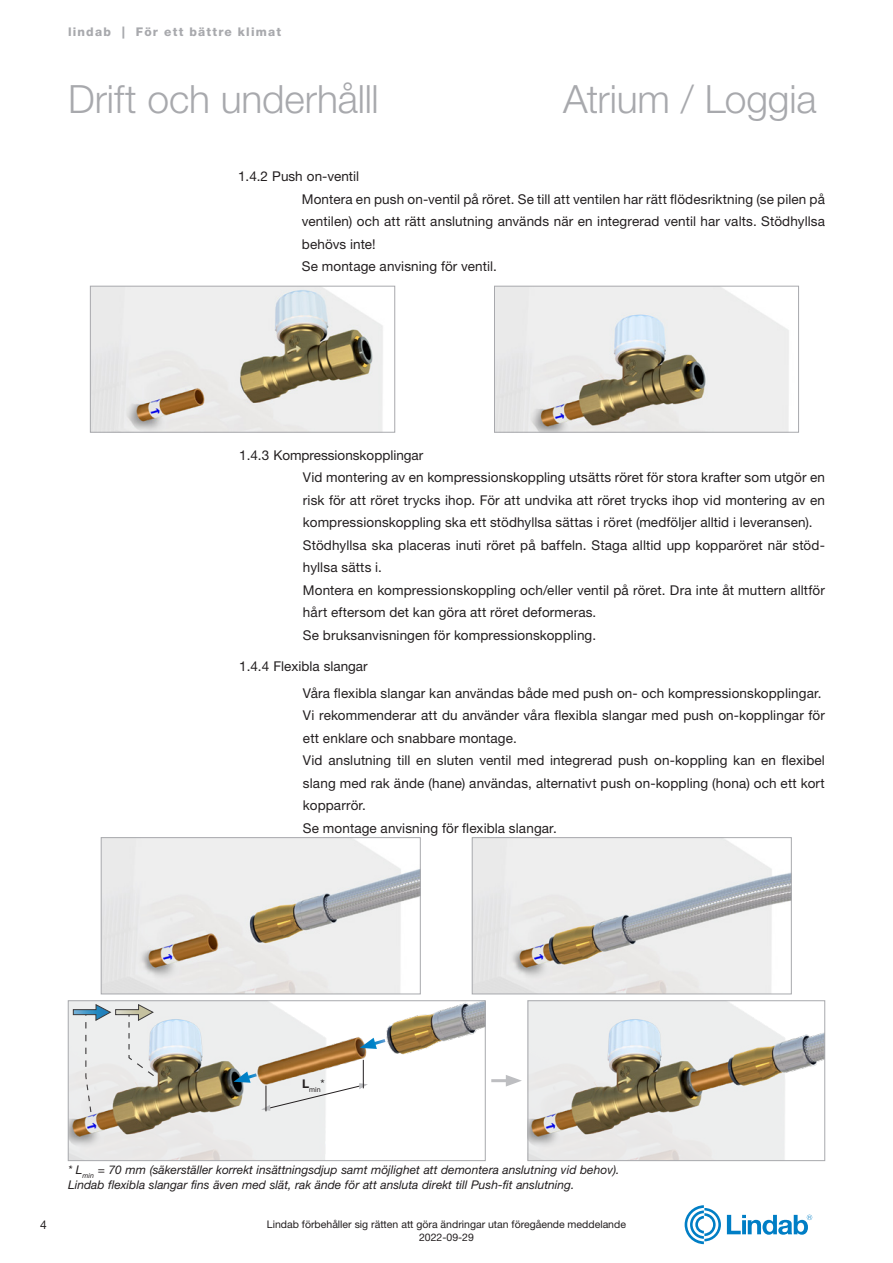
<style>
.page{position:relative;width:893px;height:1263px;background:#fff}
.page>*{position:absolute;margin:0;border:0;box-sizing:border-box;transform-origin:0 0}
.t1{font:300 39px "Helvetica Neue LT Pro";letter-spacing:-.005em;color:#a8a9ad}
.Bullet_text{font:13.5px/22.5px "Helvetica Neue LT Pro";letter-spacing:.01em;color:#231f20;text-align:justify}
.Subheading2-Black{font:13.5px "Helvetica Neue LT Pro";color:#231f20}
.Picture{font:italic 12px "Helvetica Neue LT Pro";color:#231f20}
.t2{font:800 12px "Helvetica Neue LT Pro";letter-spacing:.1em;color:#a8a9ad}
.t3{font:12px "Helvetica Neue LT Pro";color:#231f20}
.t4{font:10.5px/12.6px "Helvetica Neue LT Pro";color:#231f20;text-align:center}
.Tabell_text_-_center{font:7.05px "Helvetica Neue LT Pro";color:#231f20}
</style>
<div class="page">
<img style="left:92px;top:288px;width:291px;height:142px">
<div style="left:90px;top:286px;width:305px;height:146px;border:1px solid #a8a9ad"></div>
<img style="left:496px;top:288px;width:293px;height:142px">
<div style="left:494px;top:286px;width:305px;height:146px;border:1px solid #a8a9ad"></div>
<img style="left:474px;top:839px;width:315px;height:153px">
<div style="left:472px;top:837px;width:319px;height:157px;border:1px solid #a8a9ad"></div>
<img style="left:103px;top:839px;width:315px;height:153px">
<div style="left:101px;top:837px;width:319px;height:157px;border:1px solid #a8a9ad"></div>
<img style="left:530px;top:1002px;width:293px;height:157px">
<div style="left:528px;top:1000px;width:297px;height:161px;border:1px solid #a8a9ad"></div>
<hr style="left:491px;top:1079px;width:20px;height:3px;background:#bdbec1">
<svg style="left:506px;top:1075px;width:16px;height:11px"></svg>
<img style="left:70px;top:1002px;width:413px;height:157px">
<div style="left:68px;top:1000px;width:417px;height:161px;border:1px solid #a8a9ad"></div>
<svg style="left:360px;top:1037px;width:29px;height:12px"></svg>
<svg style="left:233px;top:1060px;width:134px;height:53px"></svg>
<svg style="left:727px;top:1215px;width:85px;height:20px"></svg>
<svg style="left:685px;top:1205px;width:36px;height:39px"></svg>
<p class="t2" style="left:68px;top:25px;width:215px">lindab | För ett bättre klimat</p>
<h1 class="t1" style="left:68px;top:75px;width:312px">Drift och underhålll</h1>
<h1 class="t1" style="left:563px;top:75px;width:255px">Atrium / Loggia</h1>
<p class="Subheading2-Black" style="left:238px;top:168px;width:123px">1.4.2 Push on-ventil</p>
<p class="Bullet_text" style="left:302px;top:187px;width:525px">Montera en push on-ventil på röret. Se till att ventilen har rätt flödesriktning (se pilen på ventilen) och att rätt anslutning används när en integrerad ventil har valts. Stödhyllsa behövs inte!</p>
<p class="Bullet_text" style="left:302px;top:255px;width:196px">Se montage anvisning för ventil.</p>
<p class="Subheading2-Black" style="left:239px;top:447px;width:186px">1.4.3 Kompressionskopplingar</p>
<p class="Bullet_text" style="left:303px;top:466px;width:523px">Vid montering av en kompressionskoppling utsätts röret för stora krafter som utgör en risk för att röret trycks ihop. För att undvika att röret trycks ihop vid montering av en kompressionskoppling ska ett stödhyllsa sättas i röret (medföljer alltid i leveransen).</p>
<p class="Bullet_text" style="left:303px;top:533px;width:523px">Stödhyllsa ska placeras inuti röret på baffeln. Staga alltid upp kopparöret när stöd&shy;hyllsa sätts i.</p>
<p class="Bullet_text" style="left:303px;top:578px;width:523px">Montera en kompressionskoppling och/eller ventil på röret. Dra inte åt muttern alltför hårt eftersom det kan göra att röret deformeras.</p>
<p class="Bullet_text" style="left:303px;top:623px;width:295px">Se bruksanvisningen för kompressionskoppling.</p>
<p class="Subheading2-Black" style="left:239px;top:658px;width:130px">1.4.4 Flexibla slangar</p>
<p class="Bullet_text" style="left:303px;top:681px;width:520px">Våra flexibla slangar kan användas både med push on- och kompressionskopplingar.</p>
<p class="Bullet_text" style="left:303px;top:704px;width:523px">Vi rekommenderar att du använder våra flexibla slangar med push on-kopplingar för ett enklare och snabbare montage.</p>
<p class="Bullet_text" style="left:303px;top:749px;width:523px">Vid anslutning till en sluten ventil med integrerad push on-koppling kan en flexibel slang med rak ände (hane) användas, alternativt push on-koppling (hona) och ett kort kopparrör.</p>
<p class="Bullet_text" style="left:303px;top:816px;width:255px">Se montage anvisning för flexibla slangar.</p>
<p class="Tabell_text_-_center" style="left:302px;top:1085px;width:24px"><sup>L</sup>min<sup>*</sup></p>
<p class="t3" style="left:40px;top:1217px;width:8px">4</p>
<p class="Picture" style="left:68px;top:1162px;width:553px">* L<sub>min</sub> = 70 mm (säkerställer korrekt insättningsdjup samt möjlighet att demontera anslutning vid behov).</p>
<p class="Picture" style="left:68px;top:1177px;width:508px">Lindab flexibla slangar fins även med slät, rak ände för att ansluta direkt till Push-fit anslutning.</p>
<p class="t4" style="left:267px;top:1218px;width:361px">Lindab förbehåller sig rätten att göra ändringar utan föregående meddelande<br>2022-09-29</p>
</div>
